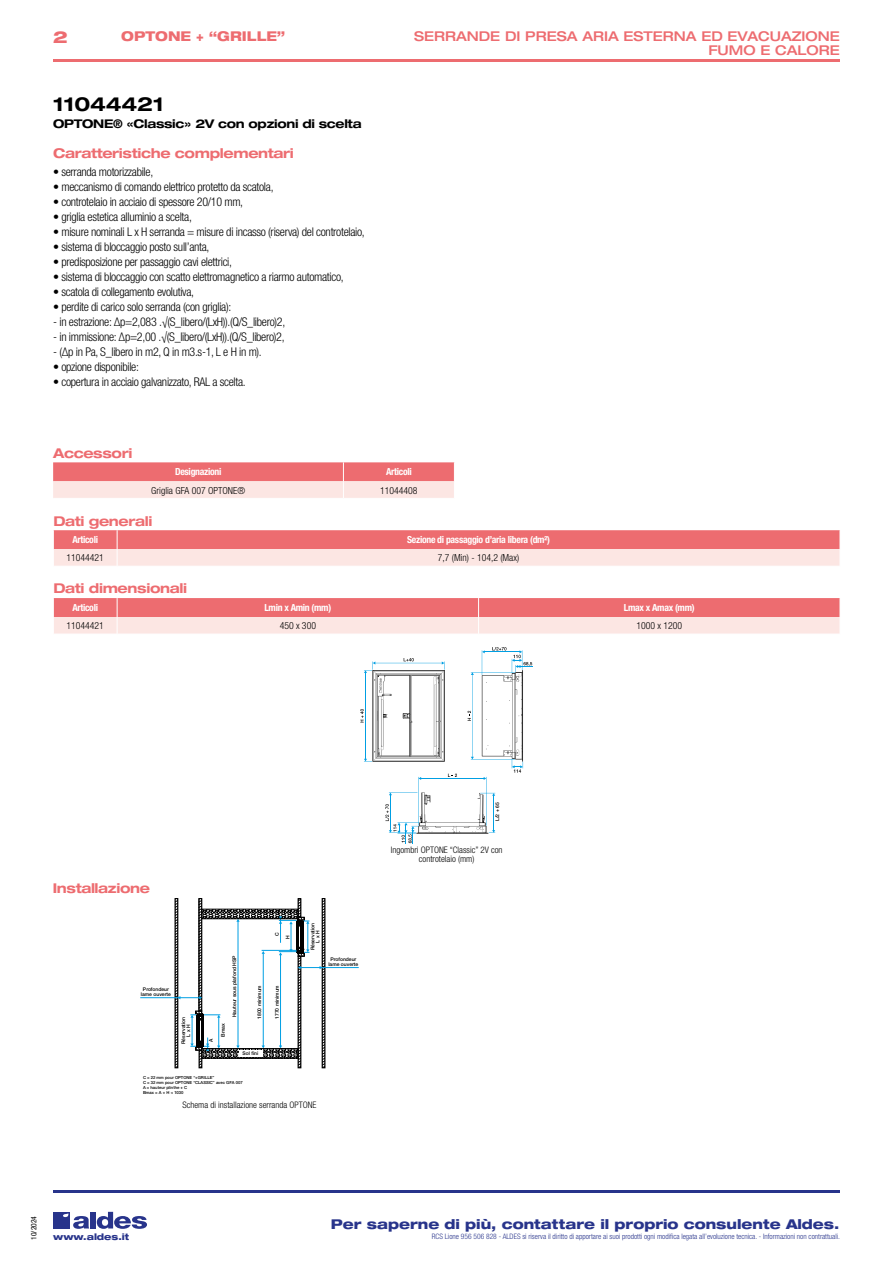
<style>
.page{position:relative;width:893px;height:1263px;background:#fff}
.page>*{position:absolute;margin:0;border:0;box-sizing:border-box;transform-origin:0 0}
.t1{font:700 expanded 19.5px "Helvetica Neue LT Std";letter-spacing:-.01em;color:#000}
.t2{font:800 expanded 16.5px "Helvetica Neue LT Std";color:#ed6c70}
.t3{font:700 expanded 13.5px "Helvetica Neue LT Std";letter-spacing:-.025em;color:#ed6c70}
.t4{font:800 expanded 13.5px "Helvetica Neue LT Std";color:#28348b}
.t5{font:500 expanded 13.5px/13.5px "Helvetica Neue LT Std";color:#ed6c70;text-align:right}
.t6{font:800 expanded 13.5px "Helvetica Neue LT Std";color:#ed6c70;scale:.95 1}
.t7{font:300 condensed 12px "Helvetica Neue LT Std";letter-spacing:-.025em;color:#000}
.t8{font:700 expanded 12px "Helvetica Neue LT Std";letter-spacing:-.025em;color:#000}
.t9{font:700 condensed 9.75px "Helvetica Neue LT Std";letter-spacing:-.03em;color:#fff}
.t10{font:300 condensed 9.75px "Helvetica Neue";color:#000}
.t11{font:300 condensed 9px/9px "Helvetica Neue LT Std";color:#000;text-align:center}
.t12{font:800 expanded 9px "Helvetica Neue LT Std";color:#28348b}
.t13{font:300 condensed 7.5px "Helvetica Neue LT Std";color:#28348b}
.t14{font:condensed 7.5px "Helvetica Neue LT Std";color:#000}
.t15{font:500 4.95px/4.9px "Helvetica Neue";color:#000;text-align:center}
.t16{font:500 4.2px/4.9px "Helvetica Neue";color:#000}
</style>
<div class="page">
<div style="left:53px;top:1212px;width:17px;height:16px;background:#28348b"></div>
<div style="left:90px;top:1212px;width:6px;height:16px;background:#28348b"></div>
<svg style="left:97px;top:1212px;width:50px;height:17px"></svg>
<svg style="left:63px;top:1213px;width:26px;height:16px"></svg>
<hr style="left:53px;top:59px;width:787px;height:2px;background:#ed6c70">
<hr style="left:53px;top:1190px;width:787px;height:2px;background:#28348b">
<svg style="left:53px;top:462px;width:402px;height:36px;background:#f4a7a7"></svg>
<svg style="left:53px;top:530px;width:787px;height:36px;background:#f4a6a7"></svg>
<svg style="left:53px;top:598px;width:787px;height:36px;background:#f4a6a7"></svg>
<svg style="left:360px;top:647px;width:173px;height:196px"></svg>
<div style="left:322px;top:898px;width:3px;height:170px;border:1px solid #000"></div>
<div style="left:175px;top:898px;width:3px;height:170px;border:1px solid #000"></div>
<div style="left:199px;top:898px;width:3px;height:113px;border:1px solid #000"></div>
<div style="left:298px;top:898px;width:3px;height:19px;border:1px solid #000"></div>
<hr style="left:140px;top:997px;width:60px;height:1px;background:#009fe3">
<svg style="left:175px;top:899px;width:5px;height:169px"></svg>
<hr style="left:300px;top:967px;width:59px;height:1px;background:#009fe3">
<svg style="left:320px;top:899px;width:5px;height:169px"></svg>
<svg style="left:190px;top:899px;width:119px;height:169px"></svg>
<h2 class="t2" style="left:53px;top:26px;width:16px">2</h2>
<p class="t6" style="left:121px;top:28px;width:174px">OPTONE + “GRILLE”</p>
<p class="t5" style="left:414px;top:29px;width:427px">SERRANDE DI PRESA ARIA ESTERNA ED EVACUAZIONE<br>FUMO E CALORE</p>
<h1 class="t1" style="left:53px;top:92px;width:112px">11044421</h1>
<p class="t8" style="left:53px;top:116px;width:310px">OPTONE® «Classic» 2V con opzioni di scelta</p>
<p class="t3" style="left:53px;top:145px;width:242px">Caratteristiche complementari</p>
<p class="t7" style="left:53px;top:164px;width:102px">• serranda motorizzabile,</p>
<p class="t7" style="left:53px;top:179px;width:222px">• meccanismo di comando elettrico protetto da scatola,</p>
<p class="t7" style="left:53px;top:194px;width:191px">• controtelaio in acciaio di spessore 20/10 mm,</p>
<p class="t7" style="left:53px;top:209px;width:140px">• griglia estetica alluminio a scelta,</p>
<p class="t7" style="left:53px;top:224px;width:313px">• misure nominali L x H serranda = misure di incasso (riserva) del controtelaio,</p>
<p class="t7" style="left:53px;top:239px;width:158px">• sistema di bloccaggio posto sull’anta,</p>
<p class="t7" style="left:53px;top:254px;width:180px">• predisposizione per passaggio cavi elettrici,</p>
<p class="t7" style="left:53px;top:269px;width:292px">• sistema di bloccaggio con scatto elettromagnetico a riarmo automatico,</p>
<p class="t7" style="left:53px;top:284px;width:142px">• scatola di collegamento evolutiva,</p>
<p class="t7" style="left:53px;top:299px;width:180px">• perdite di carico solo serranda (con griglia):</p>
<p class="t7" style="left:53px;top:314px;width:234px">- in estrazione: ∆p=2,083 .√(S_libero/(LxH)).(Q/S_libero)2,</p>
<p class="t7" style="left:53px;top:329px;width:233px">- in immissione: ∆p=2,00 .√(S_libero/(LxH)).(Q/S_libero)2,</p>
<p class="t7" style="left:53px;top:344px;width:210px">- (∆p in Pa, S_libero in m2, Q in m3.s-1, L e H in m).</p>
<p class="t7" style="left:53px;top:359px;width:87px">• opzione disponibile:</p>
<p class="t7" style="left:53px;top:374px;width:194px">• copertura in acciaio galvanizzato, RAL a scelta.</p>
<p class="t3" style="left:53px;top:444px;width:81px">Accessori</p>
<p class="t9" style="left:175px;top:466px;width:48px">Designazioni</p>
<p class="t9" style="left:386px;top:466px;width:27px">Articoli</p>
<p class="t10" style="left:151px;top:485px;width:95px">Griglia GFA 007 OPTONE®</p>
<p class="t10" style="left:380px;top:485px;width:39px">11044408</p>
<p class="t3" style="left:53px;top:512px;width:101px">Dati generali</p>
<p class="t9" style="left:72px;top:534px;width:27px">Articoli</p>
<p class="t9" style="left:407px;top:534px;width:144px">Sezione di passaggio d’aria libera (dm²)</p>
<p class="t10" style="left:67px;top:552px;width:39px">11044421</p>
<p class="t10" style="left:438px;top:552px;width:83px">7,7 (Min) - 104,2 (Max)</p>
<p class="t3" style="left:53px;top:580px;width:135px">Dati dimensionali</p>
<p class="t9" style="left:72px;top:602px;width:27px">Articoli</p>
<p class="t9" style="left:264px;top:602px;width:68px">Lmin x Amin (mm)</p>
<p class="t9" style="left:624px;top:602px;width:72px">Lmax x Amax (mm)</p>
<p class="t10" style="left:67px;top:620px;width:39px">11044421</p>
<p class="t10" style="left:280px;top:620px;width:38px">450 x 300</p>
<p class="t10" style="left:636px;top:620px;width:47px">1000 x 1200</p>
<p class="t3" style="left:53px;top:879px;width:99px">Installazione</p>
<p class="t15" style="left:141px;top:987px;width:32px">Profondeur lame ouverte</p>
<p class="t15" style="left:181px;top:1044px;width:29px;rotate:-90deg">Réservation<br>L x H</p>
<p class="t15" style="left:209px;top:1042px;width:5px;rotate:-90deg">A</p>
<p class="t15" style="left:232px;top:1017px;width:63px;rotate:-90deg">Hauteur sous plafond HSP</p>
<p class="t15" style="left:220px;top:1037px;width:15px;rotate:-90deg">Bmax</p>
<p class="t15" style="left:274px;top:936px;width:5px;rotate:-90deg">C</p>
<p class="t15" style="left:285px;top:939px;width:5px;rotate:-90deg">H</p>
<p class="t15" style="left:257px;top:1019px;width:35px;rotate:-90deg">1800 minimum</p>
<p class="t15" style="left:274px;top:1019px;width:35px;rotate:-90deg">1770 minimum</p>
<p class="t15" style="left:243px;top:1050px;width:17px">Sol fini</p>
<p class="t16" style="left:143px;top:1075px;width:101px">C = 22 mm pour OPTONE “+GRILLE”<br>C = 32 mm pour OPTONE “CLASSIC” avec GFA 007<br>A = hauteur plinthe + C<br>Bmax = A + H &lt; 1030</p>
<p class="t15" style="left:310px;top:950px;width:29px;rotate:-90deg">Réservation<br>L x H</p>
<p class="t11" style="left:182px;top:1101px;width:136px">Schema di installazione serranda OPTONE</p>
<p class="t15" style="left:328px;top:957px;width:32px">Profondeur lame ouverte</p>
<p class="t15" style="left:495px;top:821px;width:20px;rotate:-90deg">L/2 + 65</p>
<p class="t11" style="left:391px;top:845px;width:113px">Ingombri OPTONE “Classic” 2V con controtelaio (mm)</p>
<p class="t14" style="left:29px;top:1240px;width:25px;rotate:-90deg">10/2024</p>
<p class="t4" style="left:331px;top:1215px;width:510px">Per saperne di più, contattare il proprio consulente Aldes.</p>
<p class="t12" style="left:53px;top:1231px;width:78px">www.aldes.it</p>
<p class="t13" style="left:432px;top:1232px;width:410px">RCS Lione 956 506 828 - ALDES si riserva il diritto di apportare ai suoi prodotti ogni modifica legata all’evoluzione tecnica. - Informazioni non contrattuali.</p>
</div>
